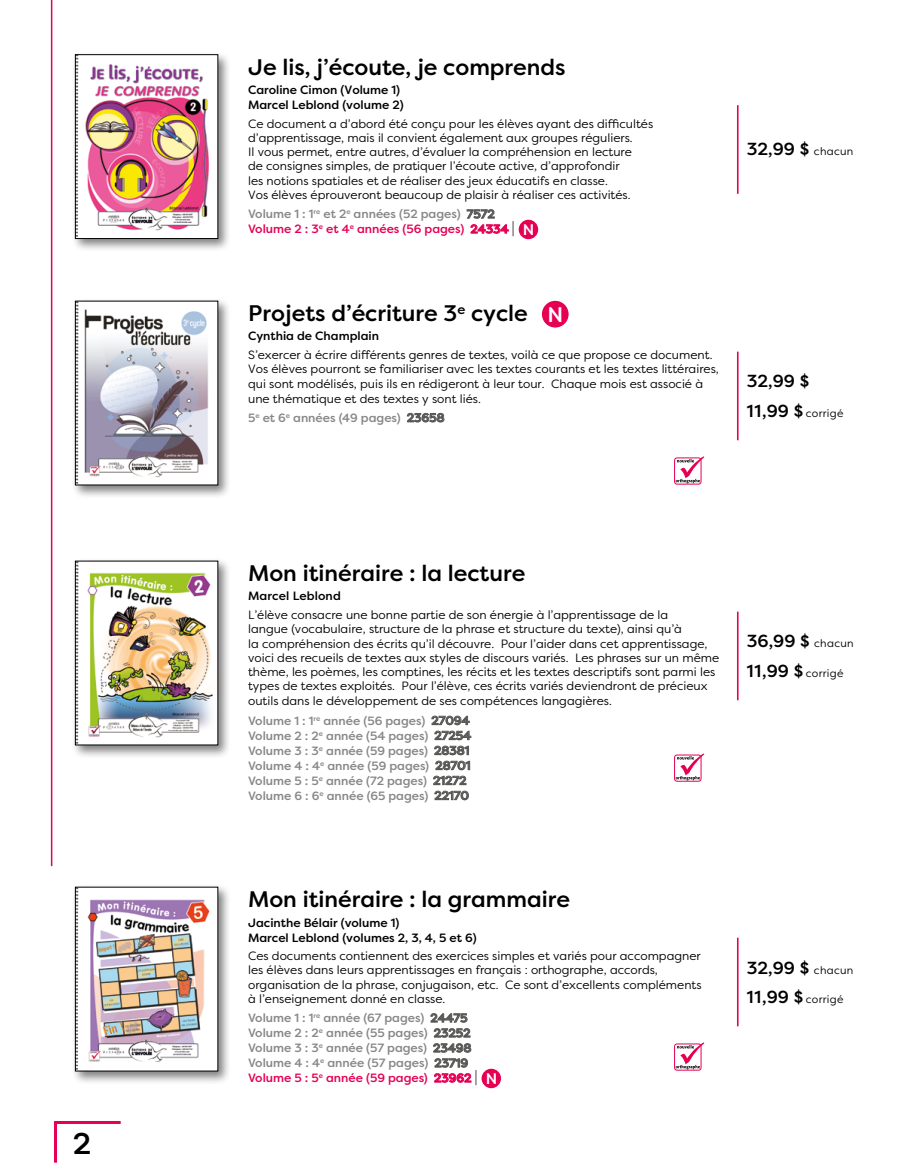
<style>
.page{position:relative;width:905px;height:1175px;background:#fff}
.page>*{position:absolute;margin:0;border:0;box-sizing:border-box;transform-origin:0 0}
.t1{font:500 30px "Filson Pro";color:#000}
.t2{font:500 22.5px "Filson Pro";color:#000}
.t3{font:500 21.15px "Filson Pro";color:#fff}
.t4{font:500 17.4px "Filson Pro";color:#000}
.t5{font:12px/14.2px "Filson Pro";color:#000}
.t6{font:500 12px/15px "Filson Pro";color:#878787}
.t7{font:500 12px/15px "Filson Pro";color:#000}
.t8{font:500 12px/15px "Filson Pro";color:#e50054}
.t9{font:10.8px "Filson Pro";letter-spacing:.025em;color:#000}
.s1{color:#878787}
.s2{color:#575756}
.s3{font-size:15.3px;color:#fff}
.s4{font-weight:400;font-size:10.8px}
.s5{font-weight:500;font-size:17.4px}
.s6{color:#e50054}
</style>
<div class="page">
<hr style="left:51px;top:0;width:1px;height:866px;background:#e50054">
<div style="left:72px;top:51px;width:159px;height:201px;background:#000;opacity:.5"></div>
<img style="left:77px;top:56px;width:139px;height:181px">
<div style="left:75px;top:54px;width:143px;height:185px;border:1px solid #000"></div>
<svg style="left:512px;top:221px;width:2px;height:15px"></svg>
<div style="left:518px;top:220px;width:20px;height:19px;background:#e50054;border-radius:50%"></div>
<hr style="left:737px;top:105px;width:2px;height:89px;background:#e50054">
<div style="left:72px;top:557px;width:159px;height:201px;background:#000;opacity:.5"></div>
<img style="left:77px;top:563px;width:139px;height:180px">
<hr style="left:737px;top:611px;width:2px;height:89px;background:#e50054">
<div style="left:674px;top:754px;width:27px;height:27px;border:1px solid #e50051;border-radius:2px"></div>
<svg style="left:675px;top:753px;width:29px;height:27px"></svg>
<div style="left:72px;top:297px;width:159px;height:201px;background:#000;opacity:.5"></div>
<img style="left:77px;top:303px;width:139px;height:180px">
<hr style="left:737px;top:351px;width:2px;height:89px;background:#e50054">
<div style="left:674px;top:457px;width:27px;height:27px;border:1px solid #e50051;border-radius:2px"></div>
<svg style="left:675px;top:456px;width:29px;height:27px"></svg>
<div style="left:542px;top:301px;width:26px;height:26px;background:#e50054;border-radius:50%"></div>
<div style="left:72px;top:883px;width:159px;height:201px;background:#000;opacity:.5"></div>
<img style="left:77px;top:889px;width:139px;height:180px">
<hr style="left:737px;top:937px;width:2px;height:89px;background:#e50054">
<div style="left:674px;top:1043px;width:27px;height:27px;border:1px solid #e50051;border-radius:2px"></div>
<svg style="left:675px;top:1042px;width:29px;height:27px"></svg>
<svg style="left:475px;top:1070px;width:1px;height:15px"></svg>
<div style="left:481px;top:1068px;width:20px;height:20px;background:#e50054;border-radius:50%"></div>
<svg style="left:54px;top:1121px;width:67px;height:42px"></svg>
<h1 class="t1" style="left:73px;top:1123px;width:20px">2</h1>
<h2 class="t2" style="left:248px;top:51px;width:319px">Je lis, j’écoute, je comprends</h2>
<p class="t7" style="left:248px;top:82px;width:157px">Caroline Cimon (Volume 1)<br>Marcel Leblond (volume 2)</p>
<p class="t5" style="left:248px;top:116px;width:406px">Ce document a d’abord été conçu pour les élèves ayant des difficultés d’apprentissage, mais il convient également aux groupes réguliers.<br>Il vous permet, entre autres, d’évaluer la compréhension en lecture<br>de consignes simples, de pratiquer l’écoute active, d’approfondir<br>les notions spatiales et de réaliser des jeux éducatifs en classe.<br>Vos élèves éprouveront beaucoup de plaisir à réaliser ces activités.</p>
<p class="t8" style="left:248px;top:206px;width:288px"><span class="s1">Volume 1 : 1</span><sup>re</sup> <span class="s1">et 2</span><sup>e</sup> <span class="s1">années (52 pages)</span> <span class="s2">7572<br></span>Volume 2 : 3<sup>e</sup> et 4<sup>e</sup> années (56 pages) 24334 <span class="s3">N</span></p>
<h2 class="t2" style="left:248px;top:298px;width:281px">Projets d’écriture 3<sup>e</sup> cycle</h2>
<p class="t7" style="left:248px;top:328px;width:132px">Cynthia de Champlain</p>
<p class="t5" style="left:248px;top:347px;width:472px">S’exercer à écrire différents genres de textes, voilà ce que propose ce document.<br>Vos élèves pourront se familiariser avec les textes courants et les textes littéraires, qui sont modélisés, puis ils en rédigeront à leur tour. Chaque mois est associé à une thématique et des textes y sont liés.</p>
<p class="t6" style="left:248px;top:410px;width:198px">5<sup>e</sup> et 6<sup>e</sup> années (49 pages) <span class="s2">23658</span></p>
<h3 class="t3" style="left:547px;top:300px;width:17px">N</h3>
<h3 class="t4" style="left:746px;top:137px;width:108px">32,99 $ <span class="s4">chacun</span></h3>
<h3 class="t4" style="left:746px;top:369px;width:64px">32,99 $</h3>
<p class="t9" style="left:746px;top:406px;width:98px"><span class="s5">11,99 $</span> corrigé</p>
<h2 class="t2" style="left:248px;top:557px;width:279px">Mon itinéraire : la lecture</h2>
<p class="t7" style="left:248px;top:588px;width:94px">Marcel Leblond</p>
<p class="t5" style="left:248px;top:607px;width:472px">L’élève consacre une bonne partie de son énergie à l’apprentissage de la<br>langue (vocabulaire, structure de la phrase et structure du texte), ainsi qu’à<br>la compréhension des écrits qu’il découvre. Pour l’aider dans cet apprentissage, voici des recueils de textes aux styles de discours variés. Les phrases sur un même thème, les poèmes, les comptines, les récits et les textes descriptifs sont parmi les types de textes exploités. Pour l’élève, ces écrits variés deviendront de précieux outils dans le développement de ses compétences langagières.</p>
<p class="t6" style="left:248px;top:712px;width:224px">Volume 1 : 1<sup>re</sup> année (56 pages) <span class="s2">27094<br></span>Volume 2 : 2<sup>e</sup> année (54 pages) <span class="s2">27254<br></span>Volume 3 : 3<sup>e</sup> année (59 pages) <span class="s2">28381<br></span>Volume 4 : 4<sup>e</sup> année (59 pages) <span class="s2">28701<br></span>Volume 5 : 5<sup>e</sup> année (72 pages) <span class="s2">21272<br></span>Volume 6 : 6<sup>e</sup> année (65 pages) <span class="s2">22170</span></p>
<h3 class="t4" style="left:746px;top:629px;width:108px">36,99 $ <span class="s4">chacun</span></h3>
<p class="t9" style="left:746px;top:666px;width:98px"><span class="s5">11,99 $</span> corrigé</p>
<h2 class="t2" style="left:248px;top:883px;width:323px">Mon itinéraire : la grammaire</h2>
<p class="t7" style="left:248px;top:914px;width:230px">Jacinthe Bélair (volume 1)<br>Marcel Leblond (volumes 2, 3, 4, 5 et 6)</p>
<p class="t5" style="left:248px;top:948px;width:455px">Ces documents contiennent des exercices simples et variés pour accompagner les élèves dans leurs apprentissages en français : orthographe, accords, organisation de la phrase, conjugaison, etc. Ce sont d’excellents compléments à l’enseignement donné en classe.</p>
<p class="t6" style="left:248px;top:1010px;width:251px">Volume 1 : 1<sup>re</sup> année (67 pages) <span class="s2">24475<br></span>Volume 2 : 2<sup>e</sup> année (55 pages) <span class="s2">23252<br></span>Volume 3 : 3<sup>e</sup> année (57 pages) <span class="s2">23498<br></span>Volume 4 : 4<sup>e</sup> année (57 pages) <span class="s2">23719<br></span><span class="s6">Volume 5 : 5</span><sup>e</sup> <span class="s6">année (59 pages) 23962</span> <span class="s3">N</span></p>
<h3 class="t4" style="left:746px;top:955px;width:108px">32,99 $ <span class="s4">chacun</span></h3>
<p class="t9" style="left:746px;top:992px;width:98px"><span class="s5">11,99 $</span> corrigé</p>
</div>
